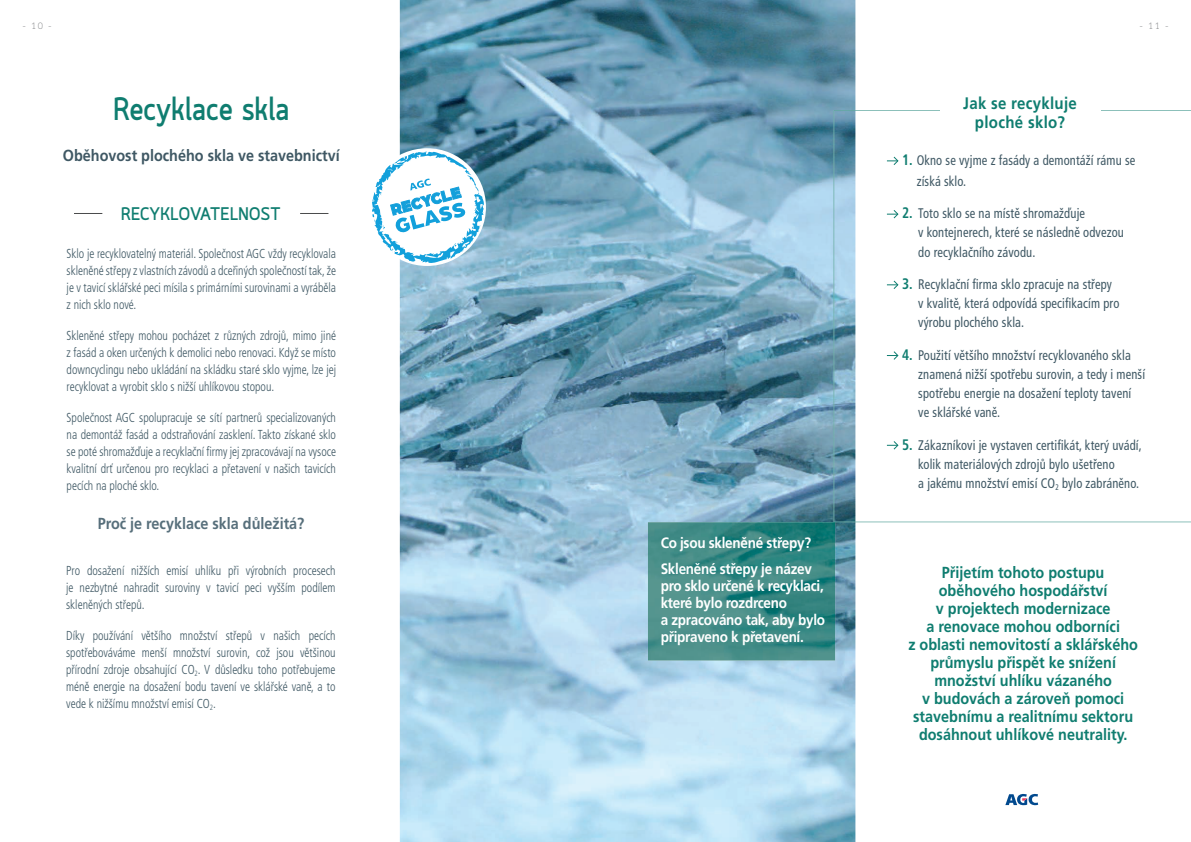
<style>
.page{position:relative;width:1191px;height:842px;background:#fff}
.page>*{position:absolute;margin:0;border:0;box-sizing:border-box;transform-origin:0 0}
.t1{font:700 32px "Quark";letter-spacing:.02em;color:#0f7d70;scale:.9 1}
.t2{font:700 18px "Quark";letter-spacing:.02em;color:#0f7d70;scale:.95 1}
.t3{font:700 16.7px/19.1px "Frutiger CE";letter-spacing:.02em;color:#0f7d70;text-align:center;scale:.9 1}
.t4{font:700 16px/18px "Frutiger CE";color:#0f7d70;text-align:center;scale:.9 1}
.t5{font:700 16px "Frutiger CE";color:#3f5864;scale:.9 1}
.t6{font:700 16px "Frutiger CE";color:#576f7b;scale:.9 1}
.t7{font:700 15px/17px "Frutiger CE";letter-spacing:-.02em;color:#fff;scale:.9 1}
.t8{font:condensed 13.9px/19.1px "Frutiger CE";letter-spacing:.01em;color:#3f5864;scale:.9 1}
.t9{font:300 condensed 13px/17px "Frutiger CE";color:#3f5864;text-align:justify;scale:.9 1}
.t10{font:300 9px "Quark";color:#76787b}
.s1{font-weight:700;font-size:15.2px;color:#0f7d70}
</style>
<div class="page">
<img style="left:400px;top:0;width:455px;height:842px">
<svg style="left:1005px;top:793px;width:34px;height:13px"></svg>
<svg style="left:1005px;top:794px;width:33px;height:11px"></svg>
<div style="left:368px;top:148px;width:118px;height:118px;background:#fff;border-radius:50%"></div>
<svg style="left:372px;top:151px;width:112px;height:112px"></svg>
<svg style="left:74px;top:213px;width:28px;height:1px"></svg>
<svg style="left:300px;top:213px;width:28px;height:1px"></svg>
<svg style="left:833px;top:110px;width:358px;height:412px"></svg>
<div style="left:940px;top:96px;width:160px;height:54px;background:#fff"></div>
<img style="left:648px;top:522px;width:187px;height:138px">
<p class="t10" style="left:23px;top:21px;width:30px">– 10 –</p>
<p class="t10" style="left:1139px;top:21px;width:30px">– 11 –</p>
<h1 class="t1" style="left:113px;top:91px;width:197px">Recyklace skla</h1>
<p class="t5" style="left:63px;top:146px;width:309px">Oběhovost plochého skla ve stavebnictví</p>
<h2 class="t2" style="left:121px;top:204px;width:169px">RECYKLOVATELNOST</h2>
<p class="t9" style="left:67px;top:245px;width:301px">Sklo je recyklovatelný materiál. Společnost AGC vždy recyklovala skleněné střepy z vlastních závodů a dceřiných společností tak, že je v tavicí sklářské peci mísila s primárními surovinami a vyráběla z nich sklo nové.</p>
<p class="t9" style="left:67px;top:327px;width:301px">Skleněné střepy mohou pocházet z různých zdrojů, mimo jiné z fasád a oken určených k demolici nebo renovaci. Když se místo downcyclingu nebo ukládání na skládku staré sklo vyjme, lze jej recyklovat a vyrobit sklo s nižší uhlíkovou stopou.</p>
<p class="t9" style="left:67px;top:410px;width:301px">Společnost AGC spolupracuje se sítí partnerů specializovaných na demontáž fasád a odstraňování zasklení. Takto získané sklo se poté shromažďuje a recyklační firmy jej zpracovávají na vysoce kvalitní drť určenou pro recyklaci a přetavení v našich tavicích pecích na ploché sklo.</p>
<p class="t6" style="left:98px;top:514px;width:231px">Proč je recyklace skla důležitá?</p>
<p class="t9" style="left:66px;top:562px;width:301px">Pro dosažení nižších emisí uhlíku při výrobních procesech je nezbytné nahradit suroviny v tavicí peci vyšším podílem skleněných střepů.</p>
<p class="t9" style="left:66px;top:627px;width:301px">Díky používání většího množství střepů v našich pecích spotřebováváme menší množství surovin, což jsou většinou přírodní zdroje obsahující CO<sub>2</sub>. V důsledku toho potřebujeme méně energie na dosažení bodu tavení ve sklářské vaně, a to vede k nižšímu množství emisí CO<sub>2</sub>.</p>
<p class="t7" style="left:660px;top:530px;width:169px;line-height:25.5px">Co jsou skleněné střepy?<br>Skleněné střepy je název</p>
<p class="t7" style="left:660px;top:577px;width:184px">pro sklo určené k recyklaci, které bylo rozdrceno<br>a zpracováno tak, aby bylo připraveno k přetavení.</p>
<p class="t3" style="left:963px;top:94px;width:128px">Jak se recykluje ploché sklo?</p>
<p class="t8" style="left:916px;top:150px;width:244px;line-height:20.7px;text-indent:-15px"><span class="s1">1.</span> Okno se vyjme z fasády a demontáží rámu se získá sklo.</p>
<p class="t8" style="left:918px;top:204px;width:230px;text-indent:-16px"><span class="s1">2.</span> Toto sklo se na místě shromažďuje<br>v kontejnerech, které se následně odvezou do recyklačního závodu.</p>
<p class="t8" style="left:918px;top:275px;width:225px;text-indent:-16px"><span class="s1">3.</span> Recyklační firma sklo zpracuje na střepy v kvalitě, která odpovídá specifikacím pro výrobu plochého skla.</p>
<p class="t8" style="left:918px;top:346px;width:253px;text-indent:-16px"><span class="s1">4.</span> Použití většího množství recyklovaného skla znamená nižší spotřebu surovin, a tedy i menší spotřebu energie na dosažení teploty tavení ve sklářské vaně.</p>
<p class="t8" style="left:918px;top:435px;width:250px;text-indent:-16px"><span class="s1">5.</span> Zákazníkovi je vystaven certifikát, který uvádí, kolik materiálových zdrojů bylo ušetřeno<br>a jakému množství emisí CO<sub>2</sub> bylo zabráněno.</p>
<p class="t4" style="left:908px;top:563px;width:257px">Přijetím tohoto postupu oběhového hospodářství<br>v projektech modernizace<br>a renovace mohou odborníci<br>z oblasti nemovitostí a sklářského průmyslu přispět ke snížení množství uhlíku vázaného<br>v budovách a zároveň pomoci stavebnímu a realitnímu sektoru dosáhnout uhlíkové neutrality.</p>
</div>
